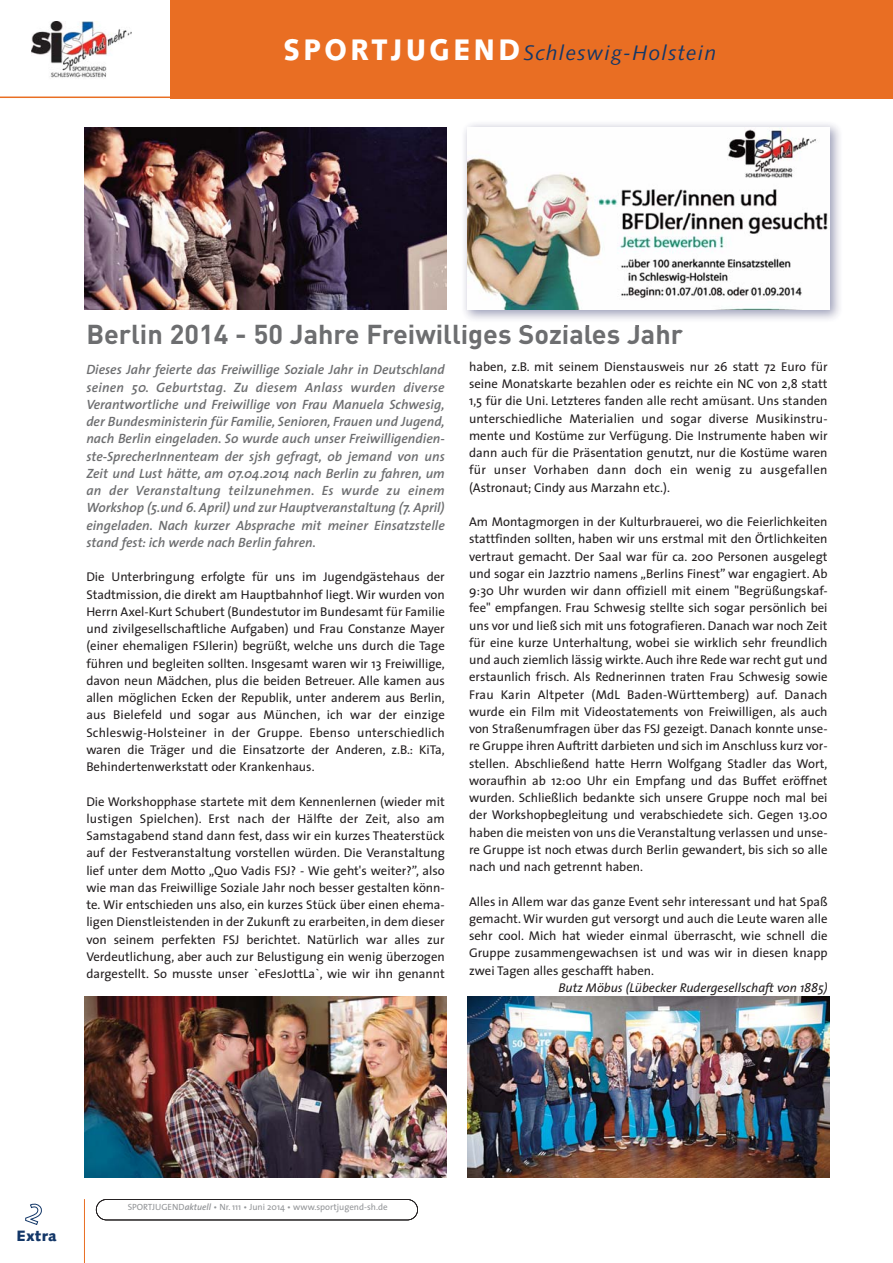
<style>
.page{position:relative;width:893px;height:1263px;background:#fff}
.page>*{position:absolute;margin:0;border:0;box-sizing:border-box;transform-origin:0 0}
.t1{font:700 27px "DIN";color:#6d6e70}
.t2{font:italic 21px "Syntax";letter-spacing:.055em;color:#133768}
.t3{font:900 15px "Syntax";letter-spacing:.03em;color:#133768}
.t4{font:italic 600 13.5px/17.2px "The Sans";color:#6d6e70;text-align:justify}
.t5{font:12.75px/17.2px "The Sans";color:#231f20;text-align:justify}
.t6{font:italic 12.75px "The Sans";color:#231f20}
.t7{font:9px "The Sans";color:#939598}
.s1{font-weight:900;font-style:normal;font-size:29.7px;color:#fff}
.s2{font-weight:600;font-style:italic}
</style>
<div class="page">
<div style="left:170px;top:0;width:722px;height:98px;background:#e96e23"></div>
<div style="left:2px;top:5px;width:165px;height:93px;background:linear-gradient(to right,#fff,#fff)"></div>
<hr style="left:0;top:97px;width:179px;height:1px;background:#e96e23">
<svg style="left:2px;top:5px;width:165px;height:86px"></svg>
<div style="left:96px;top:1199px;width:322px;height:21px;border:2px solid #231f20;border-radius:11px"></div>
<hr style="left:84px;top:1199px;width:1px;height:64px;background:#e96e23">
<img style="left:468px;top:996px;width:361px;height:182px">
<img style="left:85px;top:997px;width:361px;height:181px">
<img style="left:85px;top:128px;width:361px;height:181px">
<img style="left:462px;top:124px;width:378px;height:202px">
<img style="left:468px;top:128px;width:361px;height:181px">
<h2 class="t2" style="left:283px;top:44px;width:434px"><span class="s1">SPORTJUGEND</span>Schleswig-Holstein</h2>
<h1 class="t1" style="left:86px;top:325px;width:598px">Berlin 2014 - 50 Jahre Freiwilliges Soziales Jahr</h1>
<p class="t4" style="left:86px;top:363px;width:360px">Dieses Jahr feierte das Freiwillige Soziale Jahr in Deutschland seinen 50. Geburtstag. Zu diesem Anlass wurden diverse Verantwortliche und Freiwillige von Frau Manuela Schwesig, der Bundesministerin für Familie, Senioren, Frauen und Jugend, nach Berlin eingeladen. So wurde auch unser Freiwilligendien&shy;ste-SprecherInnenteam der sjsh gefragt, ob jemand von uns Zeit und Lust hätte, am 07.04.2014 nach Berlin zu fahren, um an der Veranstaltung teilzunehmen. Es wurde zu einem Workshop (5.und 6. April) und zur Hauptveranstaltung (7. April) eingeladen. Nach kurzer Absprache mit meiner Einsatzstelle stand fest: ich werde nach Berlin fahren.</p>
<p class="t5" style="left:86px;top:570px;width:360px">Die Unterbringung erfolgte für uns im Jugendgästehaus der Stadtmission, die direkt am Hauptbahnhof liegt. Wir wurden von Herrn Axel-Kurt Schubert (Bundestutor im Bundesamt für Familie und zivilgesellschaftliche Aufgaben) und Frau Constanze Mayer (einer ehemaligen FSJlerin) begrüßt, welche uns durch die Tage führen und begleiten sollten. Insgesamt waren wir 13 Freiwillige, davon neun Mädchen, plus die beiden Betreuer. Alle kamen aus allen möglichen Ecken der Republik, unter anderem aus Berlin, aus Bielefeld und sogar aus München, ich war der einzige Schleswig-Holsteiner in der Gruppe. Ebenso unterschiedlich waren die Träger und die Einsatzorte der Anderen, z.B.: KiTa, Behindertenwerkstatt oder Krankenhaus.</p>
<p class="t5" style="left:86px;top:794px;width:360px">Die Workshopphase startete mit dem Kennenlernen (wieder mit lustigen Spielchen). Erst nach der Hälfte der Zeit, also am Samstagabend stand dann fest, dass wir ein kurzes Theaterstück auf der Festveranstaltung vorstellen würden. Die Veranstaltung lief unter dem Motto „Quo Vadis FSJ? - Wie geht's weiter?”, also wie man das Freiwillige Soziale Jahr noch besser gestalten könn&shy;te. Wir entschieden uns also, ein kurzes Stück über einen ehema&shy;ligen Dienstleistenden in der Zukunft zu erarbeiten, in dem dieser von seinem perfekten FSJ berichtet. Natürlich war alles zur Verdeutlichung, aber auch zur Belustigung ein wenig überzogen dargestellt. So musste unser `eFesJottLa`, wie wir ihn genannt</p>
<p class="t5" style="left:469px;top:359px;width:360px">haben, z.B. mit seinem Dienstausweis nur 26 statt 72 Euro für seine Monatskarte bezahlen oder es reichte ein NC von 2,8 statt 1,5 für die Uni. Letzteres fanden alle recht amüsant. Uns standen unterschiedliche Materialien und sogar diverse Musikinstru&shy;mente und Kostüme zur Verfügung. Die Instrumente haben wir dann auch für die Präsentation genutzt, nur die Kostüme waren für unser Vorhaben dann doch ein wenig zu ausgefallen (Astronaut; Cindy aus Marzahn etc.).</p>
<p class="t5" style="left:469px;top:514px;width:360px">Am Montagmorgen in der Kulturbrauerei, wo die Feierlichkeiten stattfinden sollten, haben wir uns erstmal mit den Örtlichkeiten vertraut gemacht. Der Saal war für ca. 200 Personen ausgelegt und sogar ein Jazztrio namens „Berlins Finest” war engagiert. Ab 9:30 Uhr wurden wir dann offiziell mit einem "Begrüßungskaf&shy;fee" empfangen. Frau Schwesig stellte sich sogar persönlich bei uns vor und ließ sich mit uns fotografieren. Danach war noch Zeit für eine kurze Unterhaltung, wobei sie wirklich sehr freundlich und auch ziemlich lässig wirkte. Auch ihre Rede war recht gut und erstaunlich frisch. Als Rednerinnen traten Frau Schwesig sowie Frau Karin Altpeter (MdL Baden-Württemberg) auf. Danach wurde ein Film mit Videostatements von Freiwilligen, als auch von Straßenumfragen über das FSJ gezeigt. Danach konnte unse&shy;re Gruppe ihren Auftritt darbieten und sich im Anschluss kurz vor&shy;stellen. Abschließend hatte Herrn Wolfgang Stadler das Wort, woraufhin ab 12:00 Uhr ein Empfang und das Buffet eröffnet wurden. Schließlich bedankte sich unsere Gruppe noch mal bei der Workshopbegleitung und verabschiedete sich. Gegen 13.00 haben die meisten von uns die Veranstaltung verlassen und unse&shy;re Gruppe ist noch etwas durch Berlin gewandert, bis sich so alle nach und nach getrennt haben.</p>
<p class="t5" style="left:469px;top:894px;width:360px">Alles in Allem war das ganze Event sehr interessant und hat Spaß gemacht. Wir wurden gut versorgt und auch die Leute waren alle sehr cool. Mich hat wieder einmal überrascht, wie schnell die Gruppe zusammengewachsen ist und was wir in diesen knapp zwei Tagen alles geschafft haben.</p>
<p class="t6" style="left:558px;top:983px;width:271px">Butz Möbus (Lübecker Rudergesellschaft von 1885)</p>
<p class="t3" style="left:17px;top:1230px;width:42px">Extra</p>
<p class="t7" style="left:128px;top:1204px;width:262px">SPORTJUGEND<span class="s2">aktuell</span> • Nr. 111 • Juni 2014 • www.sportjugend-sh.de</p>
</div>
